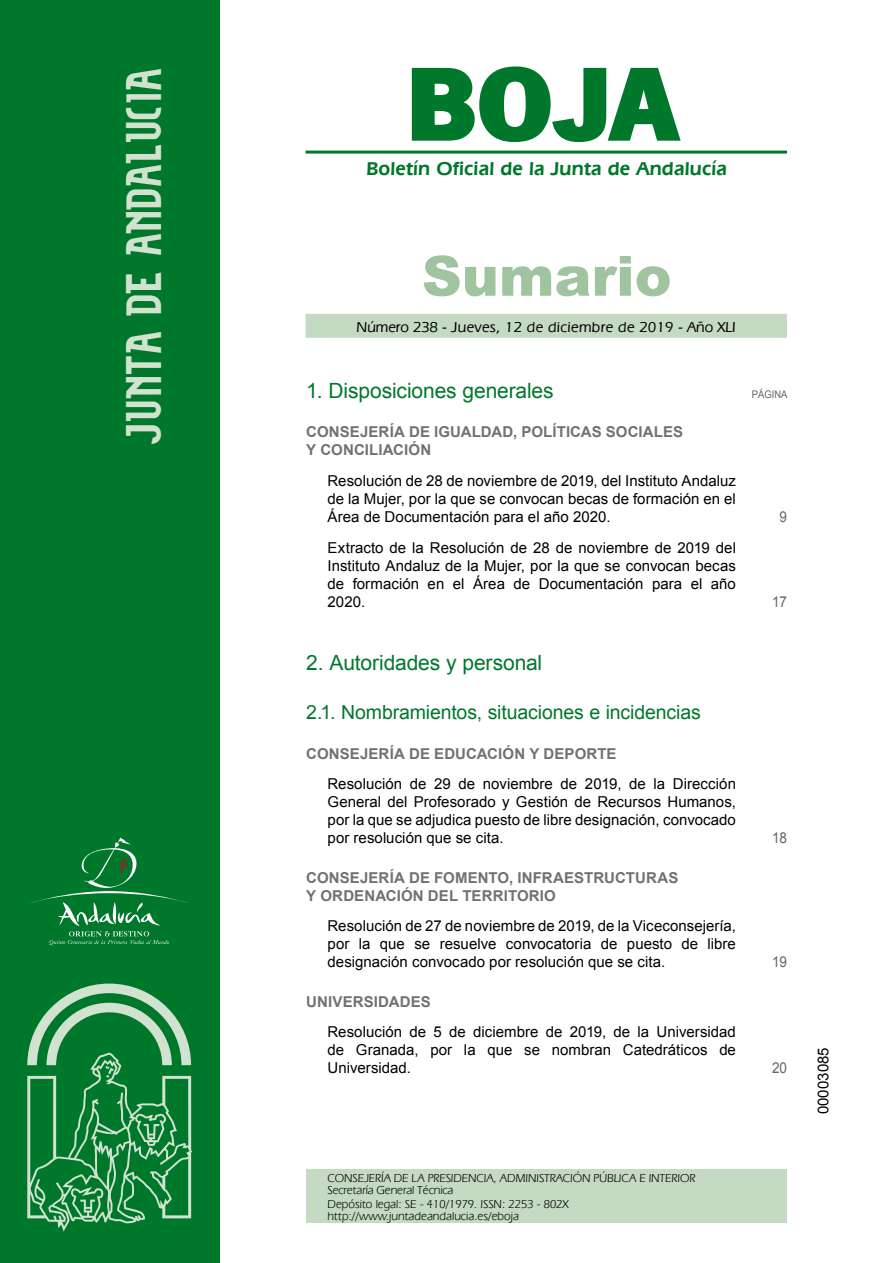
<style>
.page{position:relative;width:893px;height:1263px;background:#fff}
.page>*{position:absolute;margin:0;border:0;box-sizing:border-box;transform-origin:0 0}
.t1{font:700 105px "News Got T";color:#00782c;scale:1.14 1}
.t2{font:900 55.5px "Arial";color:#a0c4a0}
.t3{font:27px "Alfabeto Andaluz Nuevo";color:#d1e2cf}
.t4{font:21px "Arial";letter-spacing:-.005em;color:#00782c}
.t5{font:19.5px "Arial";letter-spacing:-.01em;color:#00782c}
.t6{font:600 19.5px "Eras IT Cby BT";letter-spacing:.01em;color:#00782c}
.t7{font:15px/18px "Arial";color:#000;text-align:justify}
.t8{font:700 15px/18px "Arial";letter-spacing:.01em;color:#707173}
.t9{font:500 15px "Eras IT Cby BT";letter-spacing:.025em;color:#000}
.t10{font:15px "Arial";color:#646567;scale:.9 1}
.t11{font:12px/12px "Eras IT Cby BT";letter-spacing:-.01em;color:#000}
.t12{font:10.5px "Arial";color:#646567;scale:.9 1}
</style>
<div class="page">
<hr style="left:305px;top:151px;width:482px;height:3px;background:#00782c">
<div style="left:305px;top:314px;width:482px;height:24px;background:#c5dac3"></div>
<div style="left:0;top:0;width:219px;height:1263px;background:#00782c"></div>
<svg style="left:27px;top:984px;width:165px;height:248px"></svg>
<svg style="left:411px;top:66px;width:270px;height:77px"></svg>
<div style="left:306px;top:1169px;width:481px;height:54px;background:#c5dac3"></div>
<svg style="left:30px;top:837px;width:158px;height:108px"></svg>
<h3 class="t3" style="left:136px;top:446px;width:379px;rotate:-90deg">JUNTA DE ANDALUCIA</h3>
<h1 class="t1" style="left:405px;top:42px;width:240px">BOJA</h1>
<h3 class="t6" style="left:366px;top:157px;width:362px">Boletín Oficial de la Junta de Andalucía</h3>
<h2 class="t2" style="left:422px;top:236px;width:251px">Sumario</h2>
<p class="t9" style="left:356px;top:317px;width:380px">Número 238 - Jueves, 12 de diciembre de 2019 - Año XLI</p>
<h3 class="t4" style="left:306px;top:377px;width:249px">1. Disposiciones generales</h3>
<p class="t12" style="left:751px;top:388px;width:41px">PÁGINA</p>
<p class="t8" style="left:306px;top:424px;width:378px">CONSEJERÍA DE IGUALDAD, POLÍTICAS SOCIALES<br>Y CONCI LIACIÓN</p>
<p class="t7" style="left:327px;top:472px;width:410px">Resolución de 28 de noviembre de 2019, del Instituto Andaluz de la Mujer, por la que se convocan becas de formación en el Área de Documentación para el año 2020.</p>
<p class="t10" style="left:779px;top:507px;width:10px">9</p>
<p class="t7" style="left:327px;top:539px;width:410px">Extracto de la Resolución de 28 de noviembre de 2019 del Instituto Andaluz de la Mujer, por la que se convocan becas de formación en el Área de Documentación para el año 2020.</p>
<h3 class="t4" style="left:306px;top:649px;width:237px">2. Autoridades y personal</h3>
<h3 class="t5" style="left:306px;top:700px;width:396px">2.1. Nombramientos, situaciones e incidencias</h3>
<p class="t8" style="left:306px;top:745px;width:312px">CONSEJERÍA DE EDUCACIÓN Y DEPORTE</p>
<p class="t7" style="left:327px;top:775px;width:410px">Resolución de 29 de noviembre de 2019, de la Dirección General del Profesorado y Gestión de Recursos Humanos, por la que se adjudica puesto de libre designación, convocado por resolución que se cita.</p>
<p class="t8" style="left:306px;top:869px;width:373px">CONSEJERÍA DE FOMENTO, INFRAESTRUCTURAS<br>Y ORDENACIÓN DEL TERRITORIO</p>
<p class="t7" style="left:327px;top:917px;width:410px">Resolución de 27 de noviembre de 2019, de la Viceconsejería, por la que se resuelve convocatoria de puesto de libre designación convocado por resolución que se cita.</p>
<p class="t8" style="left:306px;top:993px;width:126px">UNIVERSIDADES</p>
<p class="t7" style="left:327px;top:1023px;width:410px">Resolución de 5 de diciembre de 2019, de la Universidad de Granada, por la que se nombran Catedráticos de Universidad.</p>
<p class="t10" style="left:772px;top:592px;width:18px">17</p>
<p class="t10" style="left:772px;top:828px;width:18px">18</p>
<p class="t10" style="left:772px;top:952px;width:18px">19</p>
<p class="t10" style="left:772px;top:1058px;width:18px">20</p>
<p class="t11" style="left:327px;top:1171px;width:369px">CONSEJERÍA DE LA PRESIDENCIA, ADMINISTRACIÓN PÚBLICA E INTERIOR<br>Secretaría General Técnica</p>
<p class="t11" style="left:327px;top:1198px;width:243px">Depósito legal: SE - 410/1979. ISSN: 2253 - 802X http://www.juntadeandalucia.es/eboja</p>
<p class="t7" style="left:814px;top:1114px;width:68px;rotate:-90deg">00003085</p>
</div>
